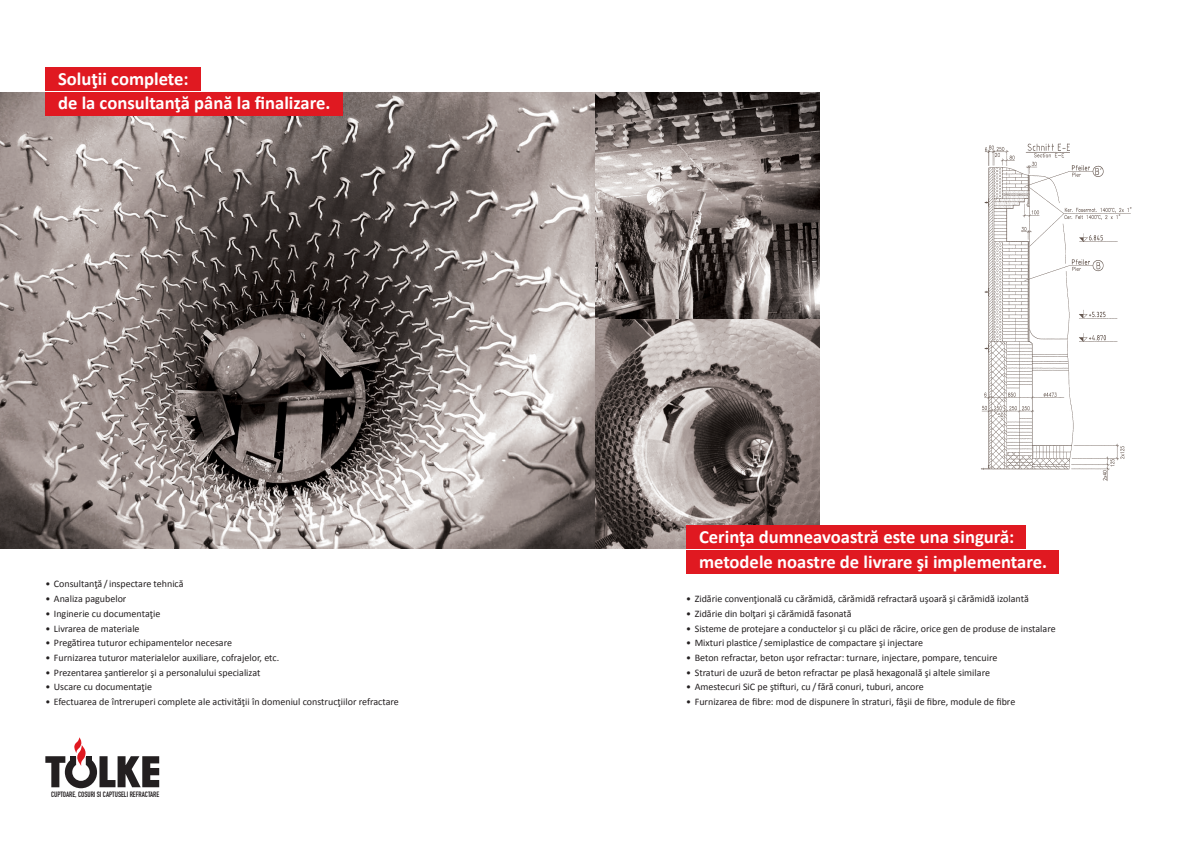
<style>
.page{position:relative;width:1191px;height:842px;background:#fff}
.page>*{position:absolute;margin:0;border:0;box-sizing:border-box;transform-origin:0 0}
.t1{font:700 18.6px/24.9px "Calibri";color:#fff}
.t2{font:10px "Calibri";color:#231f20}
.t3{font:7.7px "DIN Engschrift";color:#231f20}
</style>
<div class="page">
<img style="left:0;top:92px;width:595px;height:457px">
<div style="left:45px;top:67px;width:156px;height:24px;background:#e01921"></div>
<div style="left:45px;top:92px;width:297px;height:24px;background:#e01921"></div>
<img style="left:595px;top:92px;width:224px;height:226px">
<img style="left:595px;top:320px;width:224px;height:229px">
<div style="left:686px;top:525px;width:339px;height:24px;background:#e01921"></div>
<div style="left:686px;top:550px;width:373px;height:24px;background:#e01921"></div>
<img style="left:981px;top:143px;width:151px;height:338px">
<div style="left:970px;top:477px;width:22px;height:13px;background:#fff"></div>
<svg style="left:45px;top:737px;width:114px;height:51px"></svg>
<h1 class="t1" style="left:58px;top:66px;width:274px">Soluţii complete:<br>de la consultanţă până la finalizare.</h1>
<p class="t2" style="left:45px;top:578px;width:140px">• Consultanţă / inspectare tehnică</p>
<p class="t2" style="left:45px;top:592px;width:83px">• Analiza pagubelor</p>
<p class="t2" style="left:45px;top:607px;width:116px">• Inginerie cu documentaţie</p>
<p class="t2" style="left:45px;top:622px;width:96px">• Livrarea de materiale</p>
<p class="t2" style="left:45px;top:637px;width:188px">• Pregătirea tuturor echipamentelor necesare</p>
<p class="t2" style="left:45px;top:651px;width:235px">• Furnizarea tuturor materialelor auxiliare, cofrajelor, etc.</p>
<p class="t2" style="left:45px;top:666px;width:217px">• Prezentarea şantierelor şi a personalului specializat</p>
<p class="t2" style="left:45px;top:681px;width:108px">• Uscare cu documentaţie</p>
<p class="t2" style="left:45px;top:695px;width:355px">• Efectuarea de întreruperi complete ale activităţii în domeniul construcţiilor refractare</p>
<p class="t3" style="left:51px;top:789px;width:110px">CUPTOARE, COSURI SI CAPTUSELI REFRACTARE</p>
<h1 class="t1" style="left:699px;top:524px;width:350px;line-height:25.2px">Cerinţa dumneavoastră este una singură: metodele noastre de livrare şi implementare.</h1>
<p class="t2" style="left:686px;top:592px;width:344px">• Zidărie convenţională cu cărămidă, cărămidă refractară uşoară şi cărămidă izolantă</p>
<p class="t2" style="left:686px;top:607px;width:167px">• Zidărie din bolţari şi cărămidă fasonată</p>
<p class="t2" style="left:686px;top:622px;width:371px">• Sisteme de protejare a conductelor şi cu plăci de răcire, orice gen de produse de instalare</p>
<p class="t2" style="left:686px;top:637px;width:238px">• Mixturi plastice / semiplastice de compactare şi injectare</p>
<p class="t2" style="left:686px;top:651px;width:313px">• Beton refractar, beton uşor refractar: turnare, injectare, pompare, tencuire</p>
<p class="t2" style="left:686px;top:666px;width:305px">• Straturi de uzură de beton refractar pe plasă hexagonală şi altele similare</p>
<p class="t2" style="left:686px;top:681px;width:239px">• Amestecuri SiC pe ştifturi, cu / fără conuri, tuburi, ancore</p>
<p class="t2" style="left:686px;top:695px;width:330px">• Furnizarea de fibre: mod de dispunere în straturi, fâşii de fibre, module de fibre</p>
</div>
